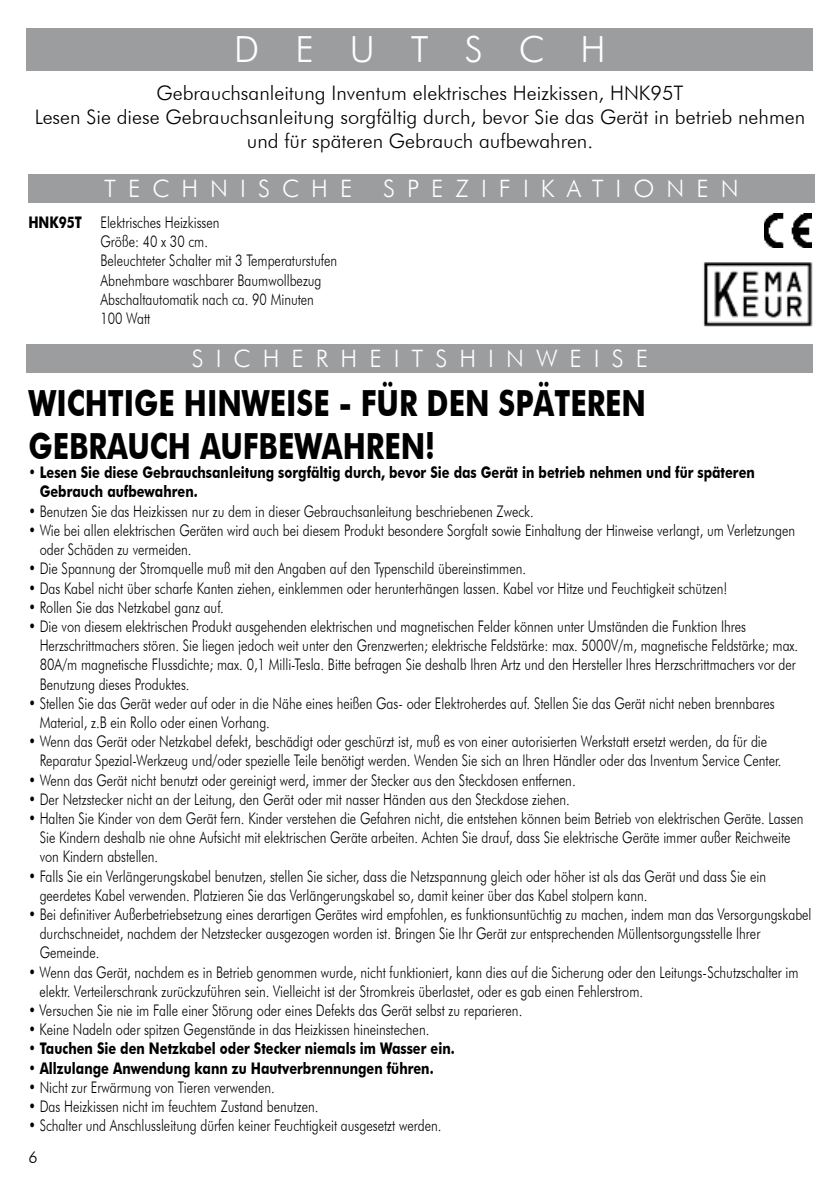
<style>
.page{position:relative;width:840px;height:1191px;background:#fff}
.page>*{position:absolute;margin:0;border:0;box-sizing:border-box;transform-origin:0 0}
.t1{font:700 36px/43.2px "Futura BT";color:#000;scale:.8 1}
.t2{font:300 36px "Futura BT";letter-spacing:1em;color:#fff}
.t3{font:300 24px "Futura BT";letter-spacing:.5em;color:#fff}
.t4{font:300 20px/24px "Futura BT";color:#000;text-align:center}
.t5{font:300 16px/19.2px "Futura BT";color:#000;scale:.8 1}
.t6{font:700 16px/19.2px "Futura BT";color:#000;scale:.8 1}
.t7{font:300 16px "Futura BT";color:#000}
.s1{font-weight:700}
</style>
<div class="page">
<div style="left:27px;top:28px;width:785px;height:43px;background:#9c9d9f"></div>
<div style="left:27px;top:344px;width:785px;height:29px;background:#9c9d9f"></div>
<div style="left:28px;top:174px;width:786px;height:29px;background:#9c9d9f"></div>
<img style="left:764px;top:213px;width:47px;height:34px">
<img style="left:703px;top:262px;width:110px;height:65px">
<h1 class="t2" style="left:234px;top:28px;width:373px">DEUTSCH</h1>
<p class="t4" style="left:35px;top:81px;width:771px">Gebrauchsanleitung Inventum elektrisches Heizkissen, HNK95T<br>Lesen Sie diese Gebrauchsanleitung sorgfältig durch, bevor Sie das Gerät in betrieb nehmen und für späteren Gebrauch aufbewahren.</p>
<h2 class="t3" style="left:104px;top:174px;width:249px">TECHNISCHE</h2>
<h2 class="t3" style="left:383px;top:174px;width:357px">SPEZIFIKATIONEN</h2>
<p class="t5" style="left:100px;top:213px;width:297px;text-indent:-72px"><span class="s1">HNK95T</span> Elektrisches Heizkissen<br>Größe: 40 x 30 cm.<br>Beleuchteter Schalter mit 3 Temperaturstufen<br>Abnehmbare waschbarer Baumwollbezug<br>Abschaltautomatik nach ca. 90 Minuten<br>100 Watt</p>
<h2 class="t3" style="left:192px;top:344px;width:457px">SICHERHEITSHINWEISE</h2>
<h1 class="t1" style="left:28px;top:381px;width:773px">WICHTIGE HINWEISE - FÜR DEN SPÄTEREN<br>GEBRAUCH AUFBEWAHREN!</h1>
<p class="t6" style="left:40px;top:463px;width:895px;text-indent:-11px">• Lesen Sie diese Gebrauchsanleitung sorgfältig durch, bevor Sie das Gerät in betrieb nehmen und für späteren<br>Gebrauch aufbewahren.</p>
<p class="t5" style="left:28px;top:501px;width:633px">• Benutzen Sie das Heizkissen nur zu dem in dieser Gebrauchsanleitung beschriebenen Zweck.</p>
<p class="t5" style="left:40px;top:520px;width:945px;text-indent:-11px">• Wie bei allen elektrischen Geräten wird auch bei diesem Produkt besondere Sorgfalt sowie Einhaltung der Hinweise verlangt, um Verletzungen oder Schäden zu vermeiden.</p>
<p class="t5" style="left:28px;top:559px;width:623px">• Die Spannung der Stromquelle muß mit den Angaben auf den Typenschild übereinstimmen.</p>
<p class="t5" style="left:28px;top:578px;width:874px">• Das Kabel nicht über scharfe Kanten ziehen, einklemmen oder herunterhängen lassen. Kabel vor Hitze und Feuchtigkeit schützen!</p>
<p class="t5" style="left:28px;top:597px;width:246px">• Rollen Sie das Netzkabel ganz auf.</p>
<p class="t5" style="left:40px;top:616px;width:949px;text-indent:-11px">• Die von diesem elektrischen Produkt ausgehenden elektrischen und magnetischen Felder können unter Umständen die Funktion Ihres Herzschrittmachers stören. Sie liegen jedoch weit unter den Grenzwerten; elektrische Feldstärke: max. 5000V/m, magnetische Feldstärke; max.<br>80A/m magnetische Flussdichte; max. 0,1 Milli-Tesla. Bitte befragen Sie deshalb Ihren Artz und den Hersteller Ihres Herzschrittmachers vor der Benutzung dieses Produktes.</p>
<p class="t5" style="left:40px;top:693px;width:919px;text-indent:-11px">• Stellen Sie das Gerät weder auf oder in die Nähe eines heißen Gas- oder Elektroherdes auf. Stellen Sie das Gerät nicht neben brennbares<br>Material, z.B ein Rollo oder einen Vorhang.</p>
<p class="t5" style="left:40px;top:731px;width:928px;text-indent:-11px">• Wenn das Gerät oder Netzkabel defekt, beschädigt oder geschürzt ist, muß es von einer autorisierten Werkstatt ersetzt werden, da für die<br>Reparatur Spezial-Werkzeug und/oder spezielle Teile benötigt werden. Wenden Sie sich an Ihren Händler oder das Inventum Service Center.</p>
<p class="t5" style="left:28px;top:770px;width:685px">• Wenn das Gerät nicht benutzt oder gereinigt werd, immer der Stecker aus den Steckdosen entfernen.</p>
<p class="t5" style="left:28px;top:789px;width:677px">• Der Netzstecker nicht an der Leitung, den Gerät oder mit nasser Händen aus den Steckdose ziehen.</p>
<p class="t5" style="left:40px;top:808px;width:955px;text-indent:-11px">• Halten Sie Kinder von dem Gerät fern. Kinder verstehen die Gefahren nicht, die entstehen können beim Betrieb von elektrischen Geräte. Lassen<br>Sie Kindern deshalb nie ohne Aufsicht mit elektrischen Geräte arbeiten. Achten Sie drauf, dass Sie elektrische Geräte immer außer Reichweite von Kindern abstellen.</p>
<p class="t5" style="left:40px;top:866px;width:908px;text-indent:-11px">• Falls Sie ein Verlängerungskabel benutzen, stellen Sie sicher, dass die Netzspannung gleich oder höher ist als das Gerät und dass Sie ein geerdetes Kabel verwenden. Platzieren Sie das Verlängerungskabel so, damit keiner über das Kabel stolpern kann.</p>
<p class="t5" style="left:40px;top:904px;width:965px;text-indent:-11px">• Bei definitiver Außerbetriebsetzung eines derartigen Gerätes wird empfohlen, es funktionsuntüchtig zu machen, indem man das Versorgungskabel durchschneidet, nachdem der Netzstecker ausgezogen worden ist. Bringen Sie Ihr Gerät zur entsprechenden Müllentsorgungsstelle Ihrer<br>Gemeinde.</p>
<p class="t5" style="left:39px;top:962px;width:949px;text-indent:-11px">• Wenn das Gerät, nachdem es in Betrieb genommen wurde, nicht funktioniert, kann dies auf die Sicherung oder den Leitungs-Schutzschalter im elektr. Verteilerschrank zurückzuführen sein. Vielleicht ist der Stromkreis überlastet, oder es gab einen Fehlerstrom.</p>
<p class="t5" style="left:28px;top:1000px;width:618px">• Versuchen Sie nie im Falle einer Störung oder eines Defekts das Gerät selbst zu reparieren.</p>
<p class="t5" style="left:28px;top:1019px;width:502px">• Keine Nadeln oder spitzen Gegenstände in das Heizkissen hineinstechen.</p>
<p class="t6" style="left:28px;top:1039px;width:534px">• Tauchen Sie den Netzkabel oder Stecker niemals im Wasser ein.</p>
<p class="t6" style="left:28px;top:1058px;width:508px">• Allzulange Anwendung kann zu Hautverbrennungen führen.</p>
<p class="t5" style="left:28px;top:1077px;width:309px">• Nicht zur Erwärmung von Tieren verwenden.</p>
<p class="t5" style="left:28px;top:1096px;width:364px">• Das Heizkissen nicht im feuchtem Zustand benutzen.</p>
<p class="t5" style="left:28px;top:1115px;width:517px">• Schalter und Anschlussleitung dürfen keiner Feuchtigkeit ausgesetzt werden.</p>
<p class="t7" style="left:28px;top:1147px;width:11px">6</p>
</div>
